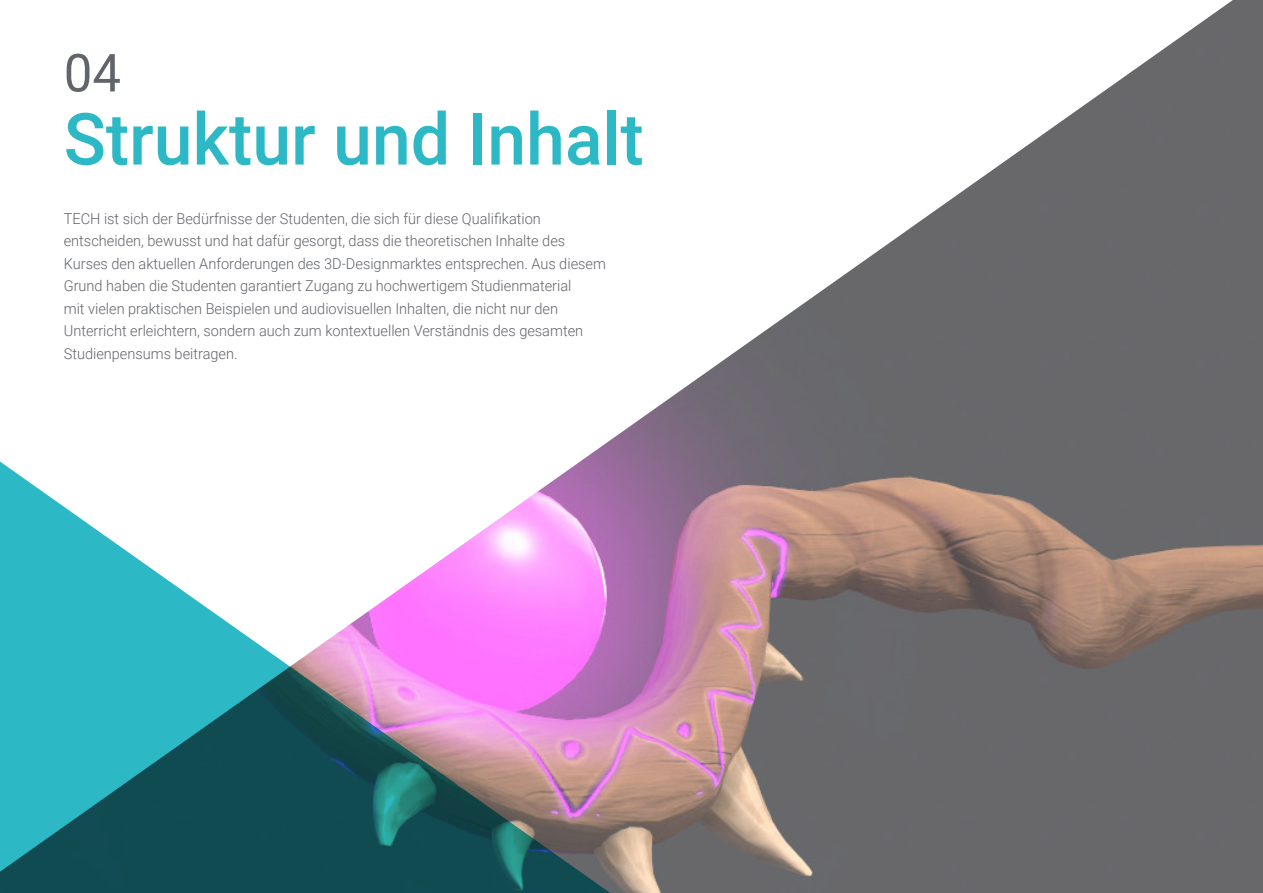
<style>
.page{position:relative;width:1263px;height:893px;background:#fff}
.page>*{position:absolute;margin:0;border:0;box-sizing:border-box;transform-origin:0 0}
.t1{font:500 72px "Roboto";color:#2db8c5}
.t2{font:52.5px "Roboto";color:#61646a}
.t3{font:300 15px/22.5px "Roboto";color:#61646a}
</style>
<div class="page">
<img style="left:602px;top:0;width:661px;height:893px">
<svg style="left:0;top:446px;width:640px;height:447px"></svg>
<h2 class="t2" style="left:64px;top:36px;width:59px">04</h2>
<h1 class="t1" style="left:64px;top:89px;width:581px">Struktur und Inhalt</h1>
<p class="t3" style="left:64px;top:207px;width:544px">TECH ist sich der Bedürfnisse der Studenten, die sich für diese Qualifikation entscheiden, bewusst und hat dafür gesorgt, dass die theoretischen Inhalte des Kurses den aktuellen Anforderungen des 3D-Designmarktes entsprechen. Aus diesem Grund haben die Studenten garantiert Zugang zu hochwertigem Studienmaterial<br>mit vielen praktischen Beispielen und audiovisuellen Inhalten, die nicht nur den Unterricht erleichtern, sondern auch zum kontextuellen Verständnis des gesamten Studienpensums beitragen.</p>
</div>
